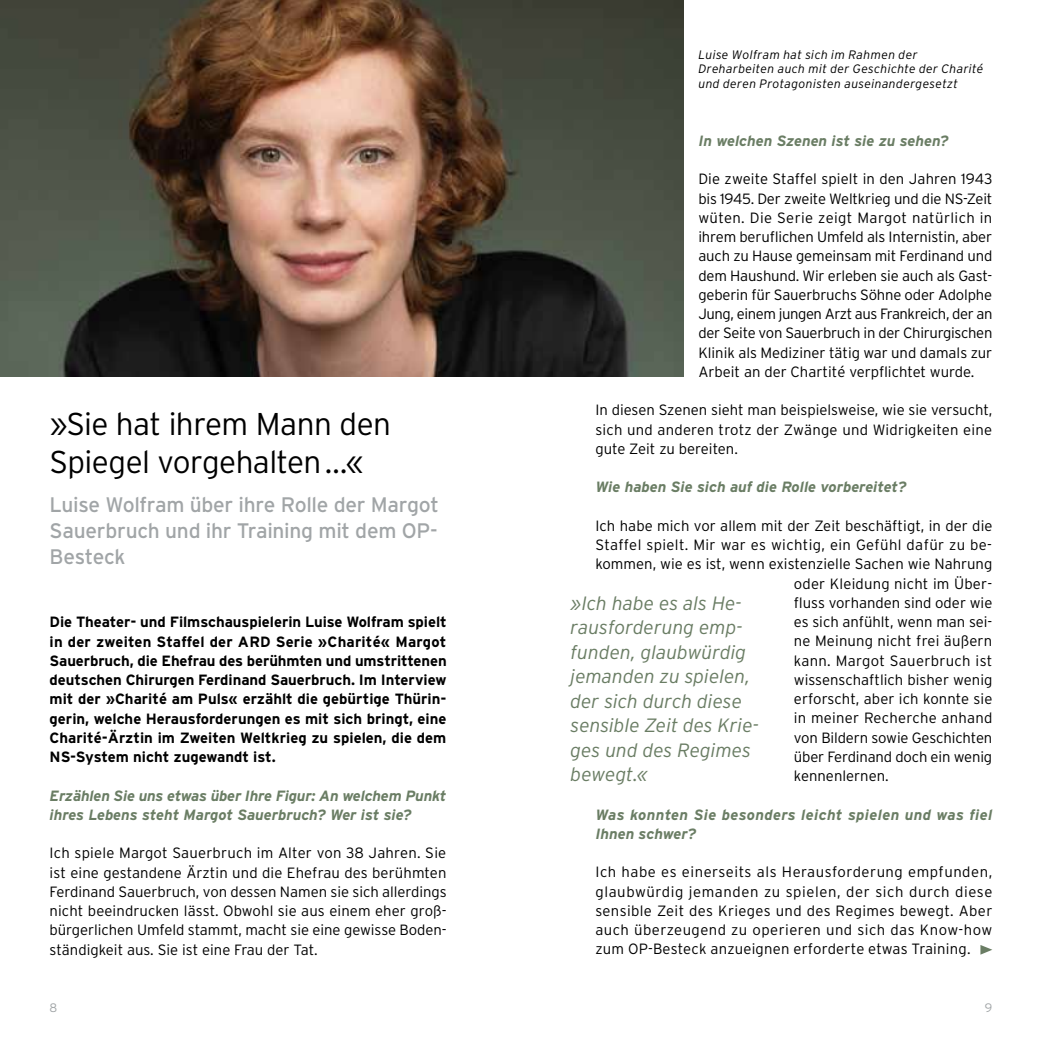
<style>
.page{position:relative;width:1042px;height:1042px;background:#fff}
.page>*{position:absolute;margin:0;border:0;box-sizing:border-box;transform-origin:0 0}
.t1{font:300 31.5px/38.5px "Interstate";letter-spacing:-.02em;color:#000}
.t2{font:21px/26.2px "Interstate";letter-spacing:-.015em;color:#a1a5a7;text-align:justify}
.t3{font:italic 300 19.25px/24.5px "Interstate";letter-spacing:-.005em;color:#6a7d64}
.t4{font:300 14.88px/19.2px "Interstate";color:#000;text-align:justify}
.t5{font:700 14.88px/19.2px "Interstate";color:#000;text-align:justify}
.t6{font:italic 700 14.88px/19.2px "Interstate";color:#6a7d64}
.t7{font:italic 700 14.88px/19.2px "Interstate";letter-spacing:.025em;color:#6a7d64}
.t8{font:300 14.88px "Interstate";letter-spacing:.025em;color:#000}
.t9{font:300 14.88px "Interstate";letter-spacing:.02em;color:#000}
.t10{font:italic 300 12.25px/14.7px "Interstate";letter-spacing:.025em;color:#000}
.t11{font:300 12.25px "Interstate";color:#a1a5a7}
</style>
<div class="page">
<img style="left:0;top:0;width:683px;height:377px">
<svg style="left:980px;top:945px;width:12px;height:9px"></svg>
<h1 class="t1" style="left:50px;top:404px;width:343px">»Sie hat ihrem Mann den<br>Spiegel vorgehalten…«</h1>
<h2 class="t2" style="left:50px;top:491px;width:391px">Luise Wolfram über ihre Rolle der Margot Sauerbruch und ihr Training mit dem OP-Besteck</h2>
<p class="t5" style="left:50px;top:612px;width:399px">Die Theater- und Filmschauspielerin Luise Wolfram spielt in der zweiten Staffel der ARD Serie »Charité« Margot Sauerbruch, die Ehefrau des berühmten und umstrittenen deutschen Chirurgen Ferdinand Sauerbruch. Im Interview mit der »Charité am Puls« erzählt die gebürtige Thürin&shy;gerin, welche Herausforderungen es mit sich bringt, eine Charité-Ärztin im Zweiten Weltkrieg zu spielen, die dem NS-System nicht zugewandt ist.</p>
<p class="t6" style="left:50px;top:785px;width:398px">Erzählen Sie uns etwas über Ihre Figur: An welchem Punkt ihres Lebens steht Margot Sauerbruch? Wer ist sie?</p>
<p class="t4" style="left:50px;top:843px;width:399px">Ich spiele Margot Sauerbruch im Alter von 38 Jahren. Sie ist eine gestandene Ärztin und die Ehefrau des berühmten Ferdinand Sauerbruch, von dessen Namen sie sich allerdings nicht beeindrucken lässt. Obwohl sie aus einem eher groß&shy;bürgerlichen Umfeld stammt, macht sie eine gewisse Boden&shy;ständigkeit aus. Sie ist eine Frau der Tat.</p>
<p class="t10" style="left:698px;top:47px;width:287px">Luise Wolfram hat sich im Rahmen der<br>Dreharbeiten auch mit der Geschichte der Charité und deren Protagonisten auseinandergesetzt</p>
<p class="t6" style="left:698px;top:131px;width:251px">In welchen Szenen ist sie zu sehen?</p>
<p class="t4" style="left:698px;top:169px;width:296px">Die zweite Staffel spielt in den Jahren 1943 bis 1945. Der zweite Weltkrieg und die NS-Zeit wüten. Die Serie zeigt Margot natürlich in ihrem beruflichen Umfeld als Internistin, aber auch zu Hause gemeinsam mit Ferdinand und dem Haushund. Wir erleben sie auch als Gast&shy;geberin für Sauerbruchs Söhne oder Adolphe Jung, einem jungen Arzt aus Frankreich, der an der Seite von Sauerbruch in der Chirurgischen Klinik als Mediziner tätig war und damals zur Arbeit an der Chartité verpflichtet wurde.</p>
<p class="t4" style="left:595px;top:400px;width:398px">In diesen Szenen sieht man beispielsweise, wie sie versucht, sich und anderen trotz der Zwänge und Widrigkeiten eine gute Zeit zu bereiten.</p>
<p class="t6" style="left:595px;top:477px;width:312px">Wie haben Sie sich auf die Rolle vorbereitet?</p>
<p class="t4" style="left:595px;top:516px;width:398px">Ich habe mich vor allem mit der Zeit beschäftigt, in der die</p>
<p class="t8" style="left:595px;top:536px;width:398px">Staffel spielt. Mir war es wichtig, ein Gefühl dafür zu be-</p>
<p class="t4" style="left:595px;top:554px;width:398px">kommen, wie es ist, wenn existenzielle Sachen wie Nahrung</p>
<p class="t4" style="left:794px;top:574px;width:200px">oder Kleidung nicht im Über-</p>
<p class="t4" style="left:794px;top:593px;width:200px">fluss vorhanden sind oder wie</p>
<p class="t4" style="left:794px;top:612px;width:200px">es sich anfühlt, wenn man sei-</p>
<p class="t4" style="left:794px;top:631px;width:200px">ne Meinung nicht frei äußern</p>
<p class="t9" style="left:794px;top:651px;width:200px">kann. Margot Sauerbruch ist</p>
<p class="t4" style="left:794px;top:670px;width:200px">wissenschaftlich bisher wenig</p>
<p class="t4" style="left:794px;top:689px;width:200px">erforscht, aber ich konnte sie</p>
<p class="t4" style="left:794px;top:708px;width:200px">in meiner Recherche anhand</p>
<p class="t4" style="left:794px;top:728px;width:200px">von Bildern sowie Geschichten</p>
<p class="t4" style="left:794px;top:747px;width:200px">über Ferdinand doch ein wenig</p>
<p class="t4" style="left:794px;top:766px;width:96px">kennenlernen.</p>
<p class="t7" style="left:595px;top:805px;width:398px">Was konnten Sie besonders leicht spielen und was fiel<br>Ihnen schwer?</p>
<p class="t4" style="left:595px;top:862px;width:398px">Ich habe es einerseits als Herausforderung empfunden, glaubwürdig jemanden zu spielen, der sich durch diese sensible Zeit des Krieges und des Regimes bewegt. Aber auch überzeugend zu operieren und sich das Know-how zum OP-Besteck anzueignen erforderte etwas Training.</p>
<p class="t3" style="left:570px;top:590px;width:190px">»Ich habe es als He&shy;rausforderung emp&shy;funden, glaubwürdig jemanden zu spielen, der sich durch diese sensible Zeit des Krie&shy;ges und des Regimes bewegt.«</p>
<p class="t11" style="left:50px;top:1000px;width:9px">8</p>
<p class="t11" style="left:985px;top:1000px;width:9px">9</p>
</div>
